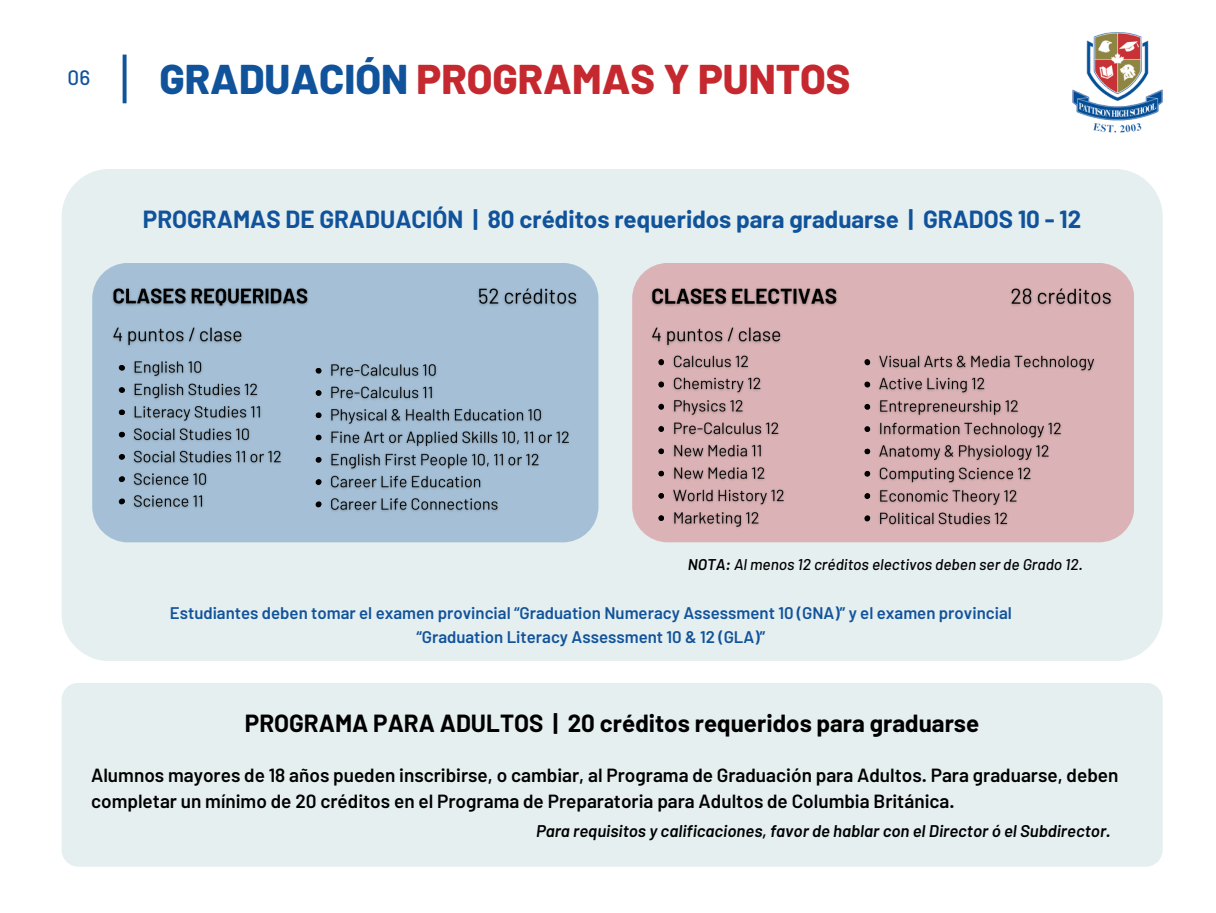
<style>
.page{position:relative;width:1216px;height:913px;background:#fff}
.page>*{position:absolute;margin:0;border:0;box-sizing:border-box;transform-origin:0 0}
.t1{font:800 41.48px "Barlow";color:#c5292f}
.t2{font:700 24.15px "Barlow";color:#11539b}
.t3{font:700 24.15px "Barlow";color:#000}
.t4{font:500 20.65px "Barlow";color:#11539b}
.t5{font:600 18.9px/25.9px "Barlow";color:#000}
.t6{font:italic 600 16.97px "Barlow";color:#000}
.t7{font:600 16.8px/23.4px "Barlow";color:#11539b;text-align:center}
.t8{font:italic 500 15.58px "Barlow";color:#000}
.s1{color:#11539b}
.s2{font-weight:600}
</style>
<div class="page">
<div style="left:62px;top:169px;width:1100px;height:492px;background:#e5eff0;border-radius:48px"></div>
<div style="left:92px;top:263px;width:506px;height:279px;background:#a5c0d6;border-radius:36px"></div>
<div style="left:632px;top:263px;width:502px;height:279px;background:#dbb3b6;border-radius:36px"></div>
<div style="left:62px;top:682px;width:1100px;height:184px;background:#e5eff0;border-radius:17px"></div>
<hr style="left:123px;top:55px;width:3px;height:48px;background:#11539b">
<img style="left:112px;top:288px;width:197px;height:19px">
<img style="left:478px;top:288px;width:99px;height:18px">
<img style="left:113px;top:327px;width:129px;height:19px">
<img style="left:118px;top:361px;width:163px;height:148px">
<img style="left:315px;top:364px;width:254px;height:148px">
<img style="left:651px;top:288px;width:187px;height:18px">
<img style="left:1011px;top:288px;width:101px;height:18px">
<img style="left:651px;top:327px;width:130px;height:19px">
<img style="left:658px;top:355px;width:126px;height:173px">
<img style="left:1072px;top:32px;width:90px;height:101px">
<img style="left:864px;top:355px;width:231px;height:171px">
<h5 class="t4" style="left:68px;top:65px;width:24px">06</h5>
<h5 class="t1" style="left:160px;top:53px;width:692px"><span class="s1">GRADUACIÓN</span> PROGRAMAS Y PUNTOS</h5>
<h1 class="t2" style="left:143px;top:204px;width:939px">PROGRAMAS DE GRADUACIÓN | 80 créditos requeridos para graduarse | GRADOS 10 - 12</h1>
<h2 class="t8" style="left:687px;top:554px;width:396px"><span class="s2">NOTA:</span> Al menos 12 créditos electivos deben ser de Grado 12.</h2>
<p class="t7" style="left:170px;top:600px;width:843px">Estudiantes deben tomar el examen provincial “Graduation Numeracy Assessment 10 (GNA)” y el examen provincial “Graduation Literacy Assessment 10 &amp; 12 (GLA)”</p>
<p class="t3" style="left:245px;top:707px;width:735px">PROGRAMA PARA ADULTOS | 20 créditos requeridos para graduarse</p>
<p class="t5" style="left:91px;top:761px;width:1028px">Alumnos mayores de 18 años pueden inscribirse, o cambiar, al Programa de Graduación para Adultos. Para graduarse, deben completar un mínimo de 20 créditos en el Programa de Preparatoria para Adultos de Columbia Británica.</p>
<p class="t6" style="left:536px;top:819px;width:576px">Para requisitos y calificaciones, favor de hablar con el Director ó el Subdirector.</p>
</div>
